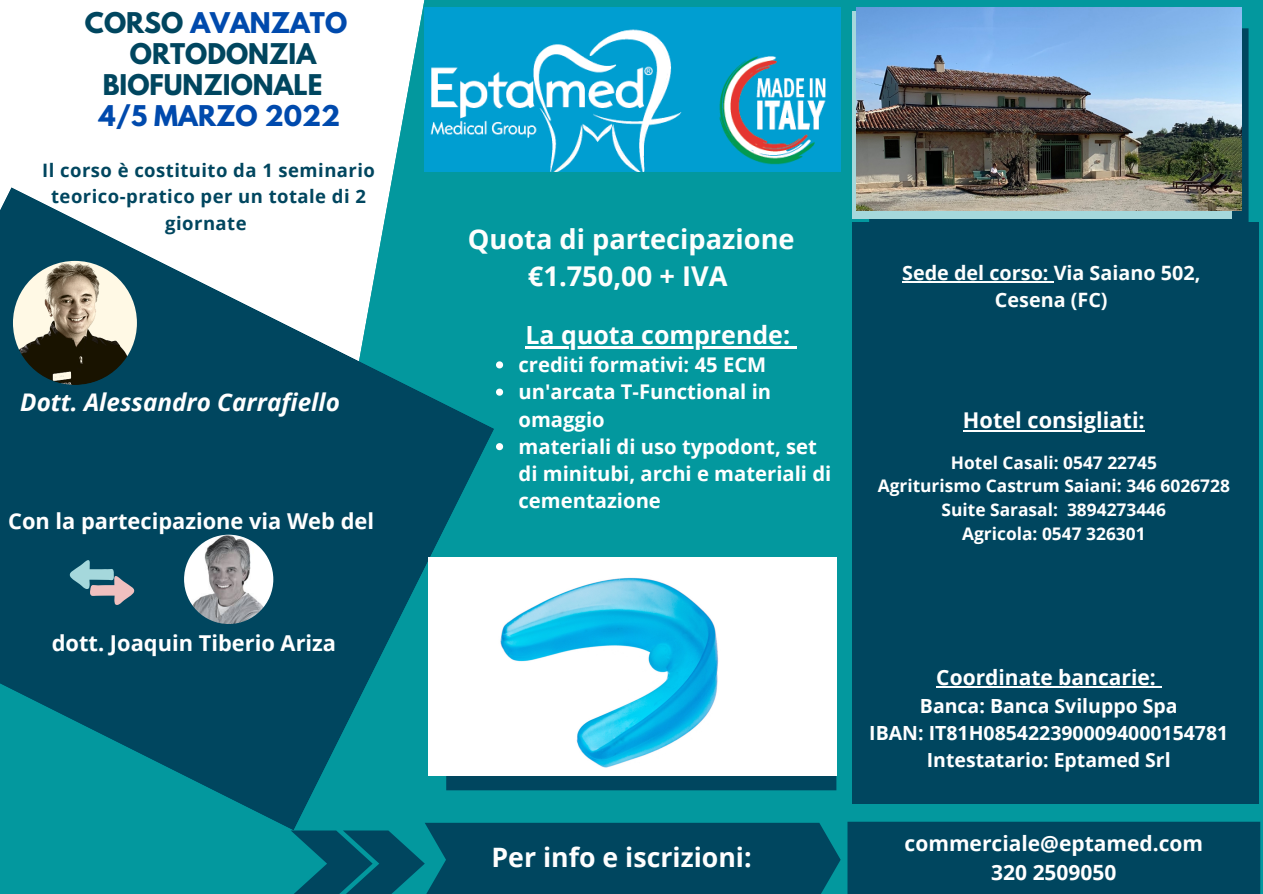
<style>
.page{position:relative;width:1263px;height:894px;background:#fff}
.page>*{position:absolute;margin:0;border:0;box-sizing:border-box;transform-origin:0 0}
.t1{font:700 27.3px "Open Sans";color:#fdfefd}
.t2{font:700 26.7px "Open Sans";color:#fefefe}
.t3{font:700 25.35px/30.9px "League Spartan";color:#00465f;text-align:center}
.t4{font:700 25.35px "League Spartan";color:#004aad}
.t5{font:700 25.05px "Open Sans";color:#fff}
.t6{font:italic 700 24.3px "Open Sans";color:#fff}
.t7{font:700 21.9px "Open Sans";color:#fff}
.t8{font:700 21.75px "Open Sans";color:#fff}
.t9{font:700 21px "Open Sans";color:#fff}
.t10{font:700 20.25px/27.3px "Open Sans";color:#fff}
.t11{font:700 19.8px "Open Sans";color:#fdfefd}
.t12{font:700 19.5px "Open Sans";color:#fff}
.t13{font:700 18.45px/26.7px "Open Sans";letter-spacing:.025em;color:#00465f;text-align:center}
.t14{font:700 17.4px "Open Sans";color:#fff}
.s1{color:#004aad}
</style>
<div class="page">
<div style="left:0;top:0;width:1263px;height:893px;background:#03989e"></div>
<div style="left:0;top:0;width:494px;height:187px;background:#fff"></div>
<svg style="left:0;top:187px;width:494px;height:642px;fill:#00465f"></svg>
<img style="left:13px;top:261px;width:124px;height:124px;border-radius:50%">
<svg style="left:69px;top:559px;width:66px;height:45px;background:#537d8c"></svg>
<img style="left:184px;top:534px;width:89px;height:89px;border-radius:50%">
<svg style="left:869px;top:28px;width:379px;height:194px;background:#094c63"></svg>
<div style="left:852px;top:11px;width:380px;height:208px;background:#a5d8dc"></div>
<img style="left:856px;top:7px;width:385px;height:204px">
<img style="left:425px;top:7px;width:416px;height:164px">
<svg style="left:291px;top:822px;width:550px;height:71px;background:#005168"></svg>
<div style="left:847px;top:821px;width:413px;height:72px;background:#00465f"></div>
<div style="left:852px;top:222px;width:407px;height:581px;background:#00465f"></div>
<div style="left:446px;top:775px;width:390px;height:15px;background:#00465f"></div>
<img style="left:429px;top:557px;width:408px;height:218px">
<hr style="left:902px;top:281px;width:152px;height:1px;background:#fdfefd">
<svg style="left:496px;top:361px;width:7px;height:7px"></svg>
<svg style="left:496px;top:388px;width:7px;height:7px"></svg>
<svg style="left:496px;top:443px;width:7px;height:7px"></svg>
<hr style="left:525px;top:346px;width:265px;height:2px;background:#fff">
<svg style="left:790px;top:346px;width:7px;height:2px"></svg>
<hr style="left:963px;top:429px;width:182px;height:2px;background:#fff">
<hr style="left:936px;top:686px;width:220px;height:1px;background:#fff">
<p class="t3" style="left:85px;top:11px;width:264px">CORSO <span class="s1">AVANZATO<br></span>ORTODONZIA<br>BIOFUNZIONALE</p>
<p class="t4" style="left:99px;top:103px;width:243px">4/5 MARZO 2022</p>
<p class="t13" style="left:42px;top:156px;width:334px">Il corso è costituito da 1 seminario teorico-pratico per un totale di 2 giornate</p>
<p class="t6" style="left:20px;top:385px;width:321px">Dott. Alessandro Carrafiello</p>
<p class="t7" style="left:8px;top:506px;width:367px">Con la partecipazione via Web del</p>
<p class="t7" style="left:52px;top:627px;width:286px">dott. Joaquin Tiberio Ariza</p>
<p class="t1" style="left:468px;top:220px;width:328px">Quota di partecipazione</p>
<p class="t1" style="left:528px;top:257px;width:201px">€1.750,00 + IVA</p>
<p class="t5" style="left:525px;top:317px;width:266px">La quota comprende:</p>
<p class="t10" style="left:519px;top:350px;width:249px">crediti formativi: 45 ECM</p>
<p class="t10" style="left:519px;top:377px;width:254px">un'arcata T-Functional in omaggio</p>
<p class="t10" style="left:519px;top:432px;width:314px">materiali di uso typodont, set di minitubi, archi e materiali di cementazione</p>
<p class="t11" style="left:902px;top:259px;width:300px">Sede del corso: Via Saiano 502,</p>
<p class="t11" style="left:995px;top:286px;width:114px">Cesena (FC)</p>
<p class="t8" style="left:963px;top:404px;width:183px">Hotel consigliati:</p>
<p class="t14" style="left:951px;top:450px;width:208px">Hotel Casali: 0547 22745</p>
<p class="t14" style="left:878px;top:473px;width:354px">Agriturismo Castrum Saiani: 346 6026728</p>
<p class="t14" style="left:942px;top:497px;width:226px">Suite Sarasal: 3894273446</p>
<p class="t14" style="left:962px;top:521px;width:185px">Agricola: 0547 326301</p>
<p class="t2" style="left:491px;top:838px;width:262px">Per info e iscrizioni:</p>
<p class="t9" style="left:936px;top:662px;width:221px">Coordinate bancarie:</p>
<p class="t12" style="left:920px;top:692px;width:259px">Banca: Banca Sviluppo Spa</p>
<p class="t12" style="left:869px;top:719px;width:361px">IBAN: IT81H0854223900094000154781</p>
<p class="t12" style="left:927px;top:746px;width:245px">Intestatario: Eptamed Srl</p>
<p class="t9" style="left:905px;top:828px;width:300px">commerciale@eptamed.com</p>
<p class="t9" style="left:991px;top:857px;width:127px">320 2509050</p>
</div>
